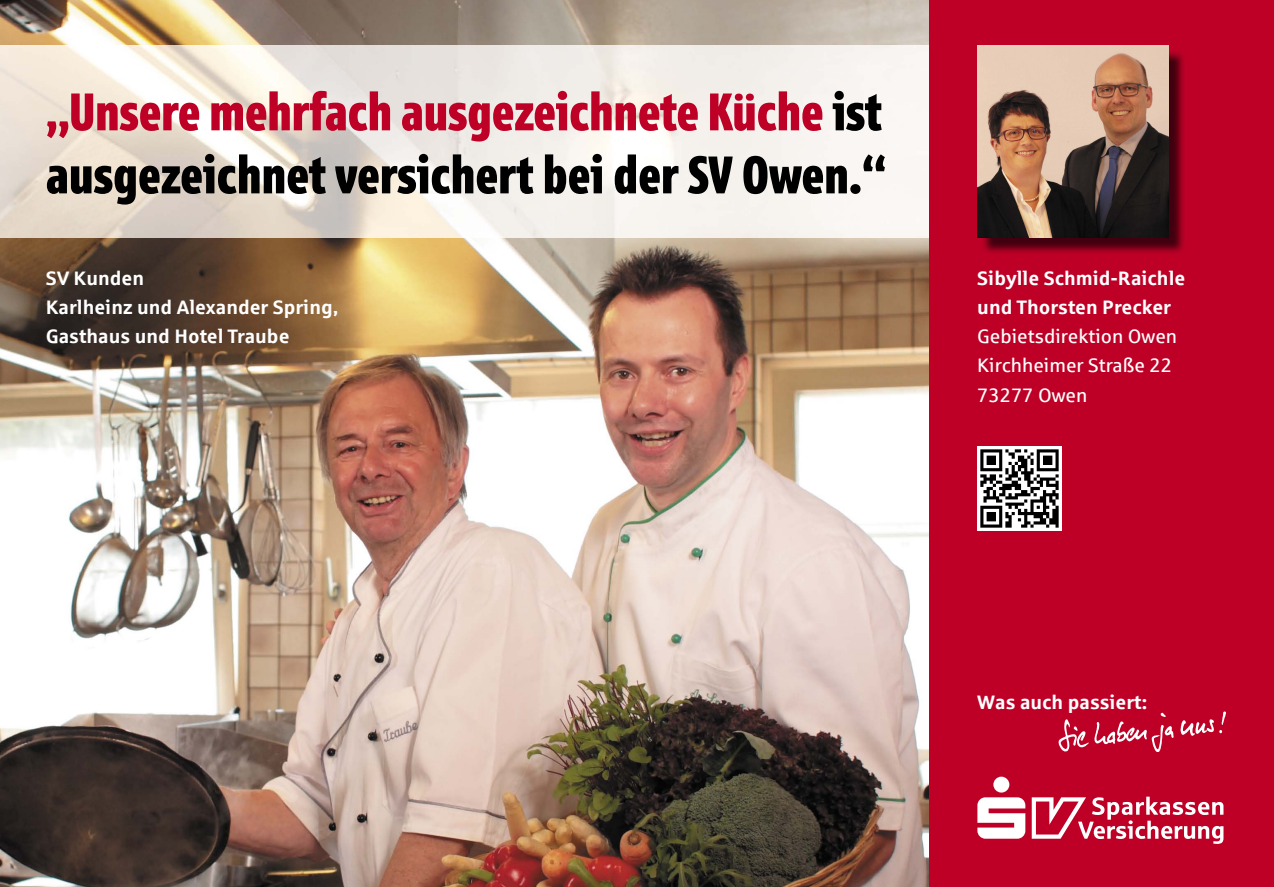
<style>
.page{position:relative;width:1274px;height:887px;background:#fff}
.page>*{position:absolute;margin:0;border:0;box-sizing:border-box;transform-origin:0 0}
.t1{font:52.95px/63px "Sparkasse XB Condensed";letter-spacing:-.005em;color:#000}
.t2{font:700 19.5px/29.2px "Sparkasse Rg";color:#fff}
.t3{font:19.5px/29.2px "Sparkasse Rg";color:#fff}
.s1{color:#be0027}
</style>
<div class="page">
<img style="left:0;top:0;width:929px;height:887px">
<img style="left:0;top:46px;width:929px;height:191px">
<div style="left:929px;top:0;width:344px;height:887px;background:#be0027"></div>
<img style="left:981px;top:49px;width:203px;height:204px">
<img style="left:977px;top:46px;width:191px;height:191px">
<svg style="left:1031px;top:796px;width:192px;height:47px"></svg>
<div style="left:993px;top:776px;width:16px;height:16px;background:#fff;border-radius:50%"></div>
<svg style="left:977px;top:797px;width:48px;height:41px"></svg>
<svg style="left:1058px;top:712px;width:115px;height:40px"></svg>
<svg style="left:1180px;top:711px;width:46px;height:24px"></svg>
<img style="left:977px;top:446px;width:84px;height:84px">
<h1 class="t1" style="left:46px;top:81px;width:842px"><span class="s1">„Unsere mehrfach ausgezeichnete Küche</span> ist ausgezeichnet versichert bei der SV Owen.“</h1>
<p class="t2" style="left:46px;top:262px;width:294px">SV Kunden<br>Karlheinz und Alexander Spring,<br>Gasthaus und Hotel Traube</p>
<p class="t2" style="left:977px;top:262px;width:209px">Sibylle Schmid-Raichle und Thorsten Precker</p>
<p class="t3" style="left:977px;top:321px;width:201px">Gebietsdirektion Owen<br>Kirchheimer Straße 22<br>73277 Owen</p>
<p class="t2" style="left:977px;top:686px;width:171px">Was auch passiert:</p>
</div>
